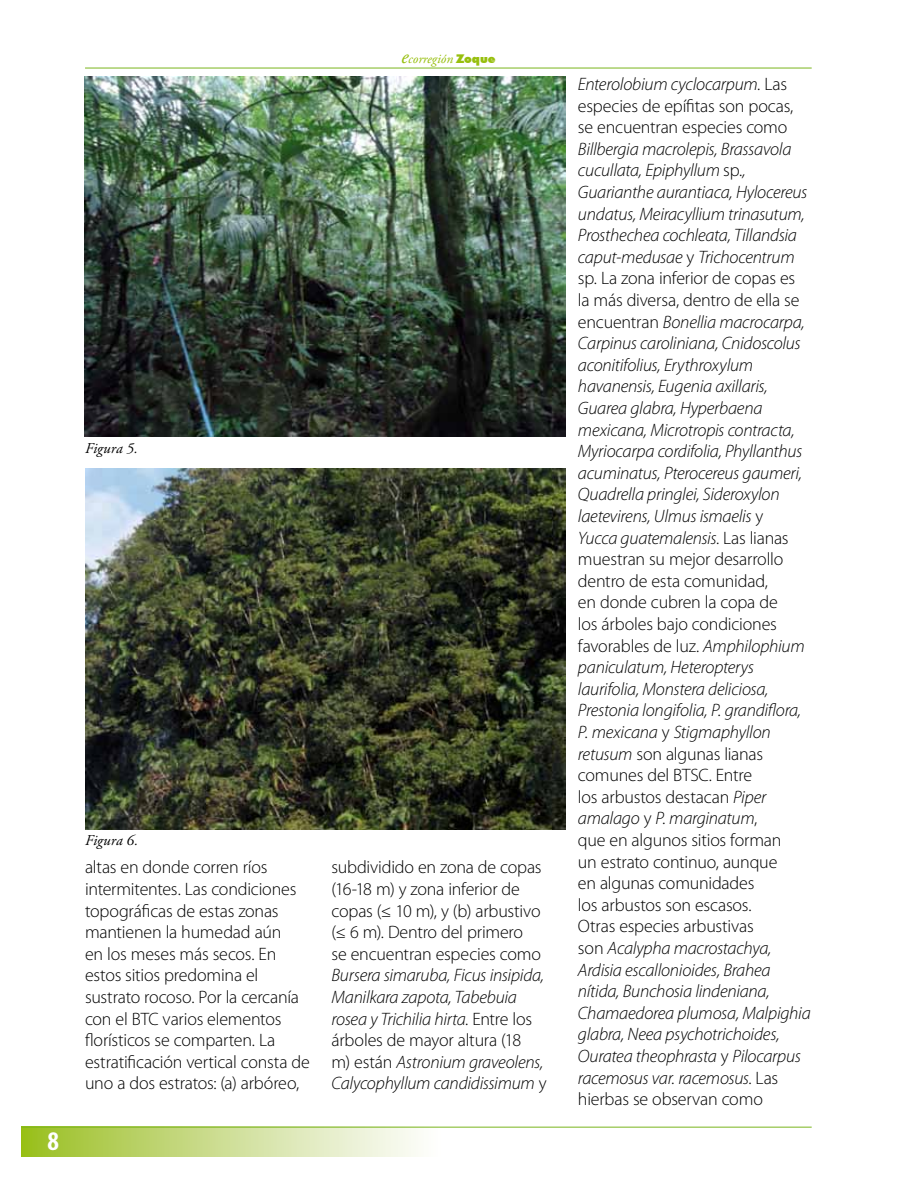
<style>
.page{position:relative;width:918px;height:1188px;background:#fff}
.page>*{position:absolute;margin:0;border:0;box-sizing:border-box;transform-origin:0 0}
.t1{font:700 condensed 27px "Myriad Pro";color:#fff}
.t2{font:italic 300 18px/21.6px "Myriad Pro";letter-spacing:-.015em;color:#000}
.t3{font:300 18px/21.6px "Myriad Pro";letter-spacing:-.01em;color:#000}
.t4{font:italic 15px "Adobe Garamond Pro";letter-spacing:.01em;color:#000}
.t5{font:italic 13.5px "Adobe Garamond Pro";color:#97bf0d}
.s1{font-size:21px}
.s2{font-family:"Futura BT";font-weight:900;font-style:normal;font-size:12px}
.s3{font-style:normal}
.s4{font-style:italic}
</style>
<div class="page">
<div style="left:21px;top:1127px;width:421px;height:30px;background:linear-gradient(to right,#9bbf24,#fff)"></div>
<hr style="left:85px;top:68px;width:727px;height:1px;background:#7ab51d">
<hr style="left:21px;top:1127px;width:791px;height:1px;background:#7ab51d">
<img style="left:85px;top:77px;width:480px;height:360px">
<img style="left:85px;top:469px;width:481px;height:360px">
<p class="t4" style="left:85px;top:439px;width:54px">Figura 5.</p>
<p class="t5" style="left:401px;top:51px;width:96px"><span class="s1">e</span>corregión <span class="s2">Zoque</span></p>
<h1 class="t1" style="left:47px;top:1126px;width:13px">8</h1>
<p class="t4" style="left:85px;top:832px;width:55px">Figura 6.</p>
<p class="t3" style="left:85px;top:857px;width:226px">altas en donde corren ríos intermitentes. Las condiciones topográficas de estas zonas mantienen la humedad aún<br>en los meses más secos. En estos sitios predomina el sustrato rocoso. Por la cercanía con el BTC varios elementos florísticos se comparten. La estratificación vertical consta de uno a dos estratos: (a) arbóreo,</p>
<p class="t3" style="left:332px;top:857px;width:212px">subdividido en zona de copas (16-18 m) y zona inferior de copas (≤ 10 m), y (b) arbustivo (≤ 6 m). Dentro del primero se encuentran especies como</p>
<p class="t2" style="left:332px;top:965px;width:217px">Bursera simaruba, Ficus insipida,<br>Manilkara zapota, Tabebuia rosea y Trichilia hirta<span class="s3">. Entre los árboles de mayor altura (18<br>m) están</span> Astronium graveolens,<br>Calycophyllum candidissimum <span class="s3">y</span></p>
<p class="t3" style="left:578px;top:74px;width:217px"><span class="s4">Enterolobium cyclocarpum</span>. Las especies de epífitas son pocas, se encuentran especies como</p>
<p class="t2" style="left:578px;top:139px;width:234px">Billbergia macrolepis, Brassavola cucullata, Epiphyllum <span class="s3">sp.</span>,<br>Guarianthe aurantiaca, Hylocereus undatus, Meiracyllium trinasutum,<br>Prosthechea cochleata, Tillandsia caput-medusae <span class="s3">y</span> Trichocentrum <span class="s3">sp. La zona inferior de copas es la más diversa, dentro de ella se encuentran</span> Bonellia macrocarpa,<br>Carpinus caroliniana, Cnidoscolus aconitifolius, Erythroxylum havanensis, Eugenia axillaris,<br>Guarea glabra, Hyperbaena mexicana, Microtropis contracta,<br>Myriocarpa cordifolia, Phyllanthus acuminatus, Pterocereus gaumeri,<br>Quadrella pringlei, Sideroxylon laetevirens, Ulmus ismaelis <span class="s3">y<br></span>Yucca guatemalensis<span class="s3">. Las lianas muestran su mejor desarrollo dentro de esta comunidad,<br>en donde cubren la copa de<br>los árboles bajo condiciones favorables de luz.</span> Amphilophium paniculatum, Heteropterys laurifolia, Monstera deliciosa,<br>Prestonia longifolia, P. grandiflora,<br>P. mexicana <span class="s3">y</span> Stigmaphyllon retusum <span class="s3">son algunas lianas comunes del BTSC. Entre<br>los arbustos destacan</span> Piper amalago <span class="s3">y</span> P. marginatum<span class="s3">,<br>que en algunos sitios forman<br>un estrato continuo, aunque<br>en algunas comunidades<br>los arbustos son escasos.<br>Otras especies arbustivas<br>son</span> Acalypha macrostachya,<br>Ardisia escallonioides, Brahea nítida, Bunchosia lindeniana,<br>Chamaedorea plumosa, Malpighia glabra, Neea psychotrichoides,<br>Ouratea theophrasta <span class="s3">y</span> Pilocarpus racemosus var. racemosus<span class="s3">. Las hierbas se observan como</span></p>
</div>
